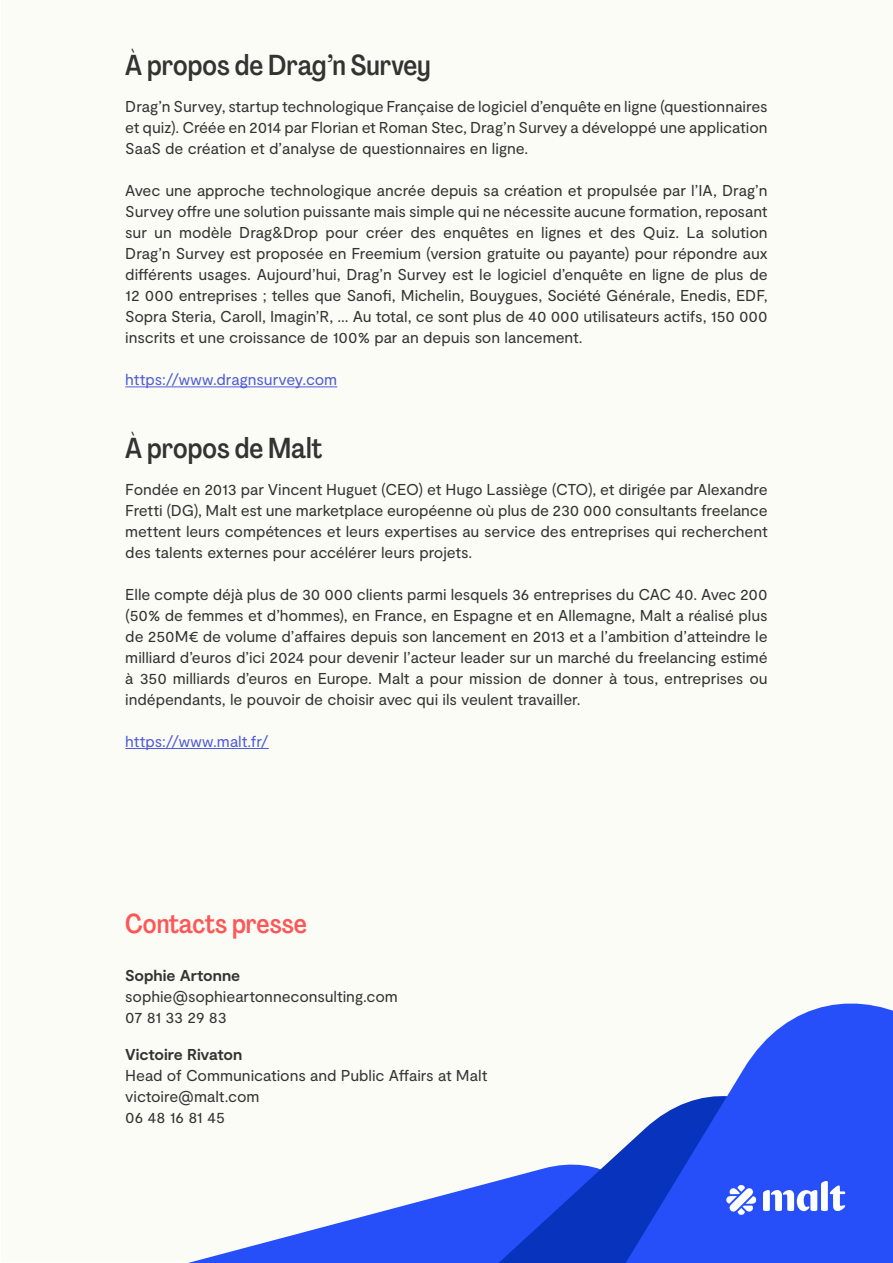
<style>
.page{position:relative;width:893px;height:1263px;background:#fff}
.page>*{position:absolute;margin:0;border:0;box-sizing:border-box;transform-origin:0 0}
.t1{font:500 28.5px "Agrandir Tight";color:#333330}
.t2{font:500 27px "Agrandir Tight";color:#fc5757}
.t3{font:15.75px/21px "Moderat";letter-spacing:-.005em;color:#333330;text-align:justify}
.t4{font:15.75px "Moderat";letter-spacing:-.005em;color:#4f5cd6}
.t5{font:700 15.75px "Moderat";letter-spacing:-.005em;color:#333330}
</style>
<div class="page">
<div style="left:1px;top:1px;width:891px;height:1261px;background:#fcfcf7"></div>
<svg style="left:188px;top:1230px;width:122px;height:33px"></svg>
<svg style="left:310px;top:1003px;width:583px;height:260px"></svg>
<hr style="left:125px;top:386px;width:212px;height:1px;background:#4f5cd6">
<hr style="left:125px;top:748px;width:144px;height:1px;background:#4f5cd6">
<svg style="left:726px;top:1185px;width:30px;height:30px"></svg>
<svg style="left:763px;top:1181px;width:82px;height:30px"></svg>
<h1 class="t1" style="left:125px;top:48px;width:307px">À propos de Drag’n Survey</h1>
<p class="t3" style="left:125px;top:97px;width:644px">Drag’n Survey, startup technologique Française de logiciel d’enquête en ligne (questionnaires et quiz). Créée en 2014 par Florian et Roman Stec, Drag’n Survey a développé une application SaaS de création et d’analyse de questionnaires en ligne.</p>
<p class="t3" style="left:125px;top:181px;width:644px">Avec une approche technologique ancrée depuis sa création et propulsée par l’IA, Drag’n Survey offre une solution puissante mais simple qui ne nécessite aucune formation, reposant sur un modèle Drag&amp;Drop pour créer des enquêtes en lignes et des Quiz. La solution Drag’n Survey est proposée en Freemium (version gratuite ou payante) pour répondre aux différents usages. Aujourd’hui, Drag’n Survey est le logiciel d’enquête en ligne de plus de 12 000 entreprises ; telles que Sanofi, Michelin, Bouygues, Société Générale, Enedis, EDF, Sopra Steria, Caroll, Imagin’R, … Au total, ce sont plus de 40 000 utilisateurs actifs, 150 000 inscrits et une croissance de 100% par an depuis son lancement.</p>
<p class="t4" style="left:125px;top:371px;width:213px">https://www.dragnsurvey.com</p>
<h1 class="t1" style="left:125px;top:430px;width:198px">À propos de Malt</h1>
<p class="t3" style="left:125px;top:479px;width:644px">Fondée en 2013 par Vincent Huguet (CEO) et Hugo Lassiège (CTO), et dirigée par Alexandre Fretti (DG), Malt est une marketplace européenne où plus de 230 000 consultants freelance mettent leurs compétences et leurs expertises au service des entreprises qui recherchent des talents externes pour accélérer leurs projets.</p>
<p class="t3" style="left:125px;top:584px;width:644px">Elle compte déjà plus de 30 000 clients parmi lesquels 36 entreprises du CAC 40. Avec 200 (50% de femmes et d’hommes), en France, en Espagne et en Allemagne, Malt a réalisé plus de 250M€ de volume d’affaires depuis son lancement en 2013 et a l’ambition d’atteindre le milliard d’euros d’ici 2024 pour devenir l’acteur leader sur un marché du freelancing estimé à 350 milliards d’euros en Europe. Malt a pour mission de donner à tous, entreprises ou indépendants, le pouvoir de choisir avec qui ils veulent travailler.</p>
<p class="t4" style="left:125px;top:732px;width:145px">https://www.malt.fr/</p>
<h2 class="t2" style="left:125px;top:907px;width:183px">Contacts presse</h2>
<p class="t5" style="left:125px;top:967px;width:116px">Sophie Artonne</p>
<p class="t3" style="left:125px;top:987px;width:274px">sophie@sophieartonneconsulting.com<br>07 81 33 29 83</p>
<p class="t5" style="left:125px;top:1045px;width:118px">Victoire Rivaton</p>
<p class="t3" style="left:125px;top:1065px;width:364px;text-align:left">Head of Communications and Public Affairs at Malt victoire@malt.com<br>06 48 16 81 45</p>
</div>
